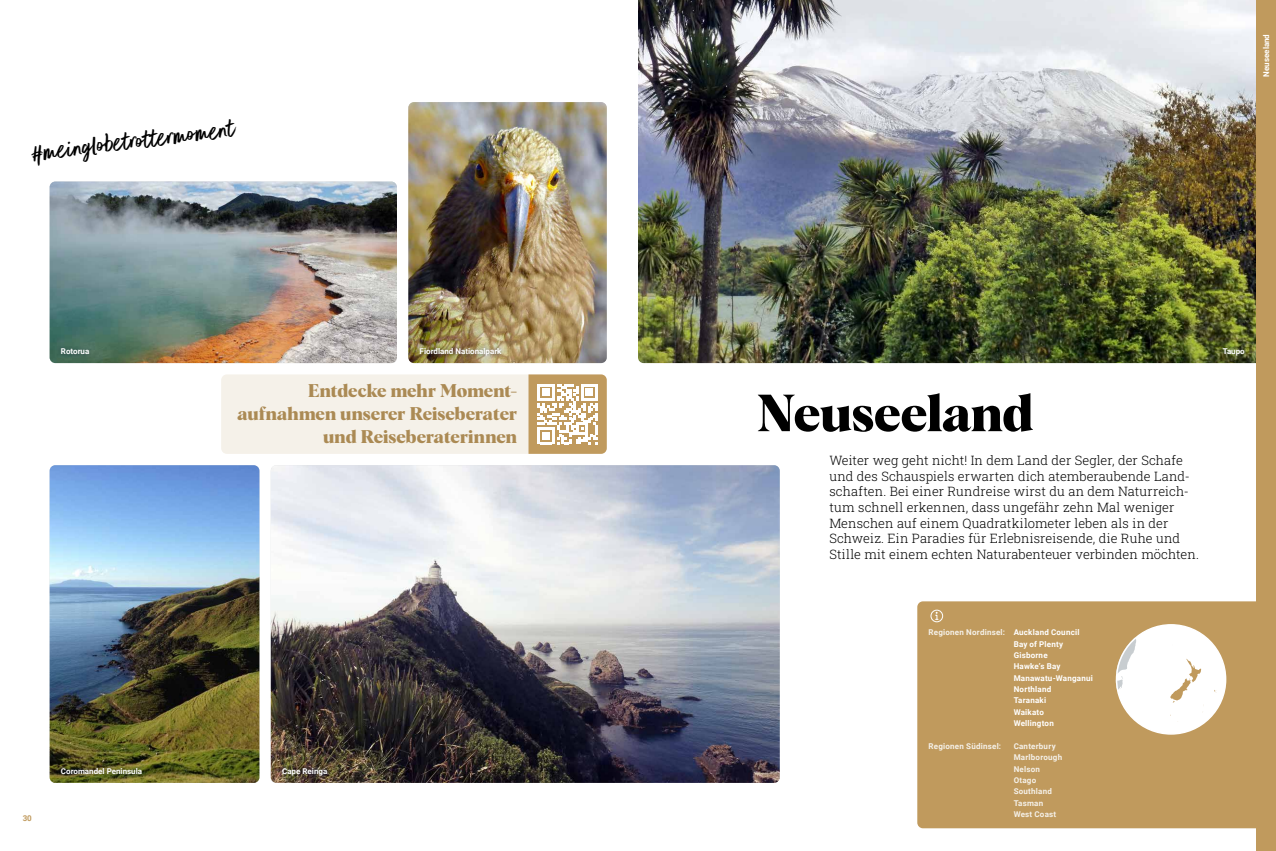
<style>
.page{position:relative;width:1276px;height:851px;background:#fff}
.page>*{position:absolute;margin:0;border:0;box-sizing:border-box;transform-origin:0 0}
.t1{font:700 51px "Albra";letter-spacing:-.01em;color:#000}
.t2{font:31px "Better Times";color:#000}
.t3{font:700 18px/22.7px "Albra";letter-spacing:-.005em;color:#ab8a54;text-align:right}
.t4{font:13px/15.6px "Roboto Slab";letter-spacing:.005em;color:#000}
.t5{font:700 8px/11.3px "Roboto";letter-spacing:.02em;color:#fff}
.t6{font:700 8px/11.3px "Roboto";letter-spacing:.03em;color:#f5f1e9}
.t7{font:700 8px "Roboto";color:#fff}
.t8{font:700 8px "Roboto";color:#c09a5d}
.s1{color:#f5f1e9}
</style>
<div class="page">
<img style="left:271px;top:465px;width:509px;height:317px">
<img style="left:50px;top:465px;width:209px;height:317px">
<img style="left:408px;top:102px;width:199px;height:261px">
<img style="left:50px;top:181px;width:347px;height:182px">
<img style="left:638px;top:0;width:618px;height:363px">
<svg style="left:221px;top:374px;width:386px;height:80px;background:#eee6d8"></svg>
<div style="left:1256px;top:0;width:20px;height:850px;background:#c09a5d"></div>
<div style="left:277px;top:763px;width:55px;height:17px;background:#00132d;opacity:.5"></div>
<div style="left:56px;top:763px;width:91px;height:15px;background:#00132d;opacity:.5"></div>
<div style="left:56px;top:343px;width:38px;height:16px;background:#00132d;opacity:.5"></div>
<div style="left:415px;top:343px;width:91px;height:17px;background:#00132d;opacity:.5"></div>
<div style="left:1218px;top:343px;width:31px;height:17px;background:#00132d;opacity:.5"></div>
<div style="left:917px;top:601px;width:339px;height:227px;background:#c09a5d"></div>
<svg style="left:934px;top:611px;width:4px;height:9px"></svg>
<div style="left:930px;top:609px;width:13px;height:13px;border:1px solid #fff;border-radius:50%"></div>
<div style="left:1116px;top:624px;width:109px;height:109px;background:#fff;border-radius:50%"></div>
<svg style="left:1170px;top:658px;width:34px;height:57px"></svg>
<svg style="left:1115px;top:624px;width:21px;height:65px"></svg>
<div style="left:1115px;top:624px;width:111px;height:110px;border:2px solid #fff;border-radius:50%"></div>
<h2 class="t2" style="left:29px;top:136px;width:206px;rotate:-7deg">#meinglobetrottermoment</h2>
<p class="t7" style="left:1260px;top:77px;width:44px;rotate:-90deg">Neuseeland</p>
<p class="t8" style="left:23px;top:812px;width:11px">30</p>
<p class="t7" style="left:61px;top:346px;width:30px">Rotorua</p>
<p class="t7" style="left:420px;top:346px;width:83px">Fiordland Nationalpark</p>
<p class="t5" style="left:1222px;top:345px;width:24px">Taupo</p>
<h3 class="t3" style="left:237px;top:378px;width:281px">Entdecke mehr Moment&shy;aufnahmen unserer Reiseberater und Reiseberaterinnen</h3>
<p class="t7" style="left:61px;top:765px;width:83px">Coromandel Peninsula</p>
<p class="t7" style="left:282px;top:765px;width:47px">Cape Reinga</p>
<h1 class="t1" style="left:757px;top:376px;width:278px">Neuseeland</h1>
<p class="t4" style="left:829px;top:452px;width:371px">Weiter weg geht nicht! In dem Land der Segler, der Schafe und des Schauspiels erwarten dich atemberaubende Land&shy;schaften. Bei einer Rundreise wirst du an dem Naturreich&shy;tum schnell erkennen, dass ungefähr zehn Mal weniger Menschen auf einem Quadratkilometer leben als in der Schweiz. Ein Paradies für Erlebnisreisende, die Ruhe und Stille mit einem echten Naturabenteuer verbinden möchten.</p>
<p class="t5" style="left:1013px;top:626px;width:81px;text-indent:-85px"><span class="s1">Regionen Nordinsel:</span> Auckland Council<br>Bay of Plenty<br>Gisborne<br>Hawke’s Bay<br>Manawatu-Wanganui<br>Northland<br>Taranaki<br>Waikato<br>Wellington</p>
<p class="t6" style="left:928px;top:740px;width:74px">Regionen Südinsel:</p>
<p class="t6" style="left:1013px;top:740px;width:50px">Canterbury<br>Marlborough<br>Nelson<br>Otago<br>Southland<br>Tasman<br>West Coast</p>
</div>
